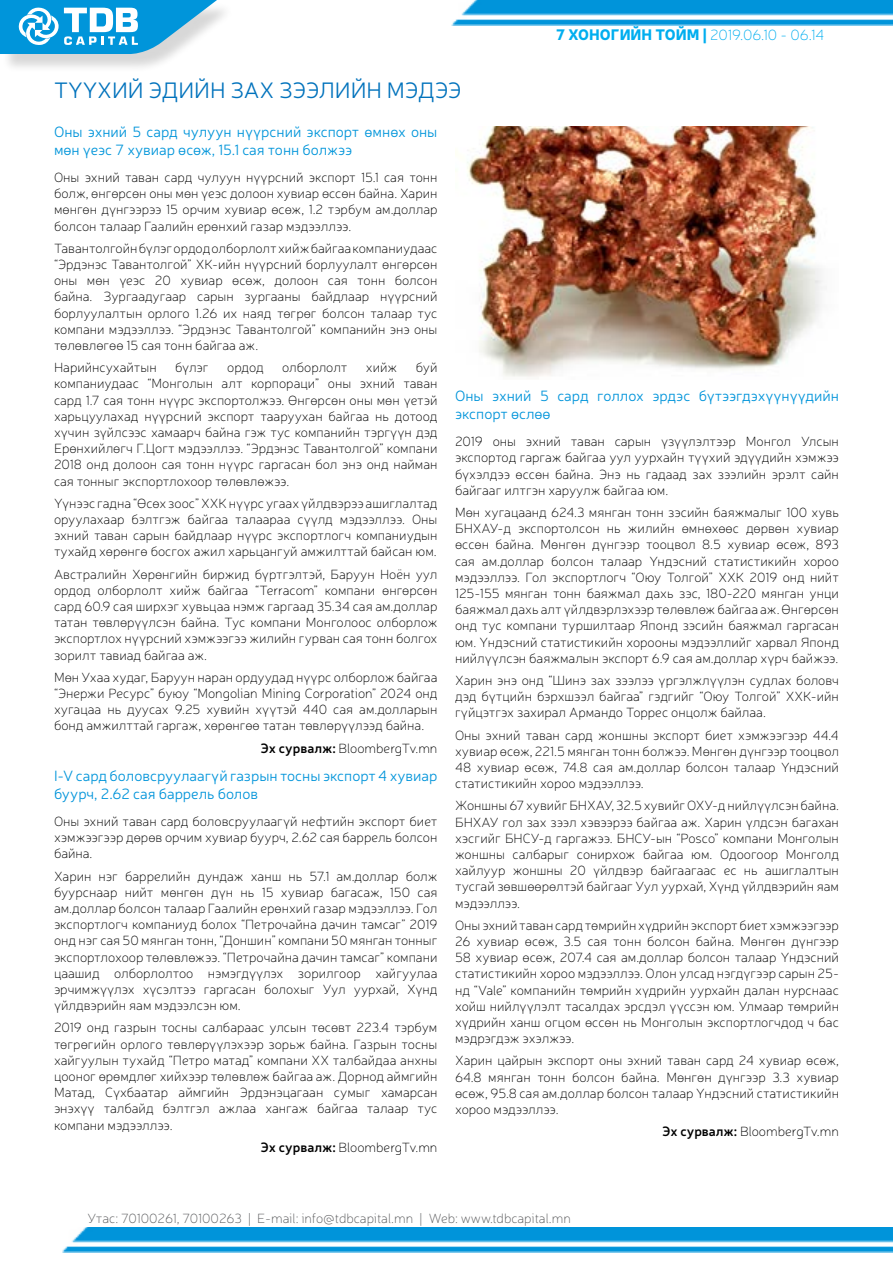
<style>
.page{position:relative;width:893px;height:1263px;background:#fff}
.page>*{position:absolute;margin:0;border:0;box-sizing:border-box;transform-origin:0 0}
.t1{font:300 22.5px "Neris";color:#0072bc}
.t2{font:300 15px/18px "Neris";color:#0094da}
.t3{font:300 15px/18px "Neris";color:#0095da}
.t4{font:100 15px "Neris";color:#00aeef}
.t5{font:100 13.5px/16.2px "Neris";color:#000;text-align:justify}
.t6{font:100 13.5px "Neris";color:#58595b}
.s1{font-weight:900}
.s2{color:#0094da}
.s3{font-weight:600}
.s4{color:#0095da}
</style>
<div class="page">
<div style="left:3px;top:3px;width:232px;height:70px;background:#000;opacity:.16"></div>
<svg style="left:0;top:0;width:217px;height:54px"></svg>
<img style="left:62px;top:1227px;width:831px;height:26px">
<img style="left:451px;top:0;width:442px;height:25px">
<img style="left:455px;top:126px;width:368px;height:251px">
<h1 class="t1" style="left:54px;top:76px;width:409px">ТҮҮХИЙ ЭДИЙН ЗАХ ЗЭЭЛИЙН МЭДЭЭ</h1>
<p class="t4" style="left:556px;top:25px;width:270px"><span class="s1">7 ХОНОГИЙН ТОЙМ |</span> 2019.06.10 - 06.14</p>
<p class="t3" style="left:54px;top:123px;width:385px"><span class="s2">Оны эхний 5 сард</span> чулуун нүүрсний экспорт өмнөх оны мөн үеэс 7 хувиар өсөж, 15.1 сая тонн болжээ</p>
<p class="t5" style="left:54px;top:169px;width:385px">Оны эхний таван сард чулуун нүүрсний экспорт 15.1 сая тонн болж, өнгөрсөн оны мөн үеэс долоон хувиар өссөн байна. Харин мөнгөн дүнгээрээ 15 орчим хувиар өсөж, 1.2 тэрбум ам.доллар болсон талаар Гаалийн ерөнхий газар мэдээллээ.</p>
<p class="t5" style="left:54px;top:240px;width:385px">Тавантолгойн бүлэг ордод олборлолт хийж байгаа компаниудаас “Эрдэнэс Тавантолгой” ХК-ийн нүүрсний борлуулалт өнгөрсөн оны мөн үеэс 20 хувиар өсөж, долоон сая тонн болсон байна. Зургаадугаар сарын зургааны байдлаар нүүрсний борлуулалтын орлого 1.26 их наяд төгрөг болсон талаар тус компани мэдээллээ. “Эрдэнэс Тавантолгой” компанийн энэ оны төлөвлөгөө 15 сая тонн байгаа аж.</p>
<p class="t5" style="left:54px;top:359px;width:104px">Нарийнсухайтын</p>
<p class="t5" style="left:175px;top:359px;width:35px">бүлэг</p>
<p class="t5" style="left:227px;top:359px;width:38px">ордод</p>
<p class="t5" style="left:282px;top:359px;width:67px">олборлолт</p>
<p class="t5" style="left:366px;top:359px;width:33px">хийж</p>
<p class="t5" style="left:54px;top:359px;width:385px;text-indent:362px">буй компаниудаас “Монголын алт корпораци” оны эхний таван сард 1.7 сая тонн нүүрс экспортолжээ. Өнгөрсөн оны мөн үетэй харьцуулахад нүүрсний экспорт тааруухан байгаа нь дотоод хүчин зүйлсээс хамаарч байна гэж тус компанийн тэргүүн дэд Ерөнхийлөгч Г.Цогт мэдээллээ. “Эрдэнэс Тавантолгой” компани 2018 онд долоон сая тонн нүүрс гаргасан бол энэ онд найман сая тонныг экспортлохоор төлөвлөжээ.</p>
<p class="t5" style="left:54px;top:495px;width:385px">Үүнээс гадна “Өсөх зоос” ХХК нүүрс угаах үйлдвэрээ ашиглалтад оруулахаар бэлтгэж байгаа талаараа сүүлд мэдээллээ. Оны эхний таван сарын байдлаар нүүрс экспортлогч компаниудын тухайд хөрөнгө босгох ажил харьцангуй амжилттай байсан юм.</p>
<p class="t5" style="left:54px;top:566px;width:385px">Австралийн Хөрөнгийн биржид бүртгэлтэй, Баруун Ноён уул ордод олборлолт хийж байгаа “Terracom” компани өнгөрсөн сард 60.9 сая ширхэг хувьцаа нэмж гаргаад 35.34 сая ам.доллар татан төвлөрүүлсэн байна. Тус компани Монголоос олборлож экспортлох нүүрсний хэмжээгээ жилийн гурван сая тонн болгох зорилт тавиад байгаа аж.</p>
<p class="t5" style="left:54px;top:669px;width:385px">Мөн Ухаа худаг, Баруун наран ордуудад нүүрс олборлож байгаа “Энержи Ресурс” буюу “Mongolian Mining Corporation” 2024 онд хугацаа нь дуусах 9.25 хувийн хүүтэй 440 сая ам.долларын бонд амжилттай гаргаж, хөрөнгөө татан төвлөрүүлээд байна.</p>
<p class="t5" style="left:260px;top:740px;width:178px"><span class="s3">Эх сурвалж:</span> BloombergTv.mn</p>
<p class="t2" style="left:54px;top:766px;width:385px"><span class="s4">I-V сард</span> боловсруулаагүй газрын тосны экспорт 4 хувиар буурч, 2.62 сая баррель болов</p>
<p class="t5" style="left:54px;top:813px;width:385px">Оны эхний таван сард боловсруулаагүй нефтийн экспорт биет хэмжээгээр дөрөв орчим хувиар буурч, 2.62 сая баррель болсон байна.</p>
<p class="t5" style="left:54px;top:867px;width:385px">Харин нэг баррелийн дундаж ханш нь 57.1 ам.доллар болж буурснаар нийт мөнгөн дүн нь 15 хувиар багасаж, 150 сая ам.доллар болсон талаар Гаалийн ерөнхий газар мэдээллээ. Гол экспортлогч компаниуд болох “Петрочайна дачин тамсаг” 2019 онд нэг сая 50 мянган тонн, “Доншин” компани 50 мянган тонныг экспортлохоор төлөвлөжээ. “Петрочайна дачин тамсаг” компани цаашид олборлолтоо нэмэгдүүлэх зорилгоор хайгуулаа эрчимжүүлэх хүсэлтээ гаргасан болохыг Уул уурхай, Хүнд үйлдвэрийн яам мэдээлсэн юм.</p>
<p class="t5" style="left:54px;top:1019px;width:385px">2019 онд газрын тосны салбараас улсын төсөвт 223.4 тэрбум төгрөгийн орлого төвлөрүүлэхээр зорьж байна. Газрын тосны хайгуулын тухайд “Петро матад” компани XX талбайдаа анхны цооног өрөмдлөг хийхээр төлөвлөж байгаа аж. Дорнод аймгийн Матад, Сүхбаатар аймгийн Эрдэнэцагаан сумыг хамарсан энэхүү талбайд бэлтгэл ажлаа хангаж байгаа талаар тус компани мэдээллээ.</p>
<p class="t5" style="left:260px;top:1139px;width:178px"><span class="s3">Эх сурвалж:</span> BloombergTv.mn</p>
<p class="t2" style="left:455px;top:387px;width:385px">Оны эхний 5 сард голлох эрдэс бүтээгдэхүүнүүдийн экспорт өслөө</p>
<p class="t5" style="left:455px;top:433px;width:385px">2019 оны эхний таван сарын үзүүлэлтээр Монгол Улсын экспортод гаргаж байгаа уул уурхайн түүхий эдүүдийн хэмжээ бүхэлдээ өссөн байна. Энэ нь гадаад зах зээлийн эрэлт сайн байгааг илтгэн харуулж байгаа юм.</p>
<p class="t5" style="left:455px;top:504px;width:385px">Мөн хугацаанд 624.3 мянган тонн зэсийн баяжмалыг 100 хувь БНХАУ-д экспортолсон нь жилийн өмнөхөөс дөрвөн хувиар өссөн байна. Мөнгөн дүнгээр тооцвол 8.5 хувиар өсөж, 893 сая ам.доллар болсон талаар Үндэсний статистикийн хороо мэдээллээ. Гол экспортлогч “Оюу Толгой” ХХК 2019 онд нийт 125-155 мянган тонн баяжмал дахь зэс, 180-220 мянган унци баяжмал дахь алт үйлдвэрлэхээр төлөвлөж байгаа аж. Өнгөрсөн онд тус компани туршилтаар Японд зэсийн баяжмал гаргасан юм. Үндэсний статистикийн хорооны мэдээллийг харвал Японд нийлүүлсэн баяжмалын экспорт 6.9 сая ам.доллар хүрч байжээ.</p>
<p class="t5" style="left:455px;top:672px;width:385px">Харин энэ онд “Шинэ зах зээлээ үргэлжлүүлэн судлах боловч дэд бүтцийн бэрхшээл байгаа” гэдгийг “Оюу Толгой” ХХК-ийн гүйцэтгэх захирал Армандо Торрес онцолж байлаа.</p>
<p class="t5" style="left:455px;top:726px;width:385px">Оны эхний таван сард жоншны экспорт биет хэмжээгээр 44.4 хувиар өсөж, 221.5 мянган тонн болжээ. Мөнгөн дүнгээр тооцвол 48 хувиар өсөж, 74.8 сая ам.доллар болсон талаар Үндэсний статистикийн хороо мэдээллээ.</p>
<p class="t5" style="left:455px;top:797px;width:385px">Жоншны 67 хувийг БНХАУ, 32.5 хувийг ОХУ-д нийлүүлсэн байна.<br>БНХАУ гол зах зээл хэвээрээ байгаа аж. Харин үлдсэн багахан хэсгийг БНСУ-д гаргажээ. БНСУ-ын “Posco” компани Монголын жоншны салбарыг сонирхож байгаа юм. Одоогоор Монголд хайлуур жоншны 20 үйлдвэр байгаагаас ес нь ашиглалтын тусгай зөвшөөрөлтэй байгааг Уул уурхай, Хүнд үйлдвэрийн яам мэдээллээ.</p>
<p class="t5" style="left:455px;top:917px;width:385px">Оны эхний таван сард төмрийн хүдрийн экспорт биет хэмжээгээр 26 хувиар өсөж, 3.5 сая тонн болсон байна. Мөнгөн дүнгээр 58 хувиар өсөж, 207.4 сая ам.доллар болсон талаар Үндэсний статистикийн хороо мэдээллээ. Олон улсад нэгдүгээр сарын 25- нд “Vale” компанийн төмрийн хүдрийн уурхайн далан нурснаас хойш нийлүүлэлт тасалдах эрсдэл үүссэн юм. Улмаар төмрийн хүдрийн ханш огцом өссөн нь Монголын экспортлогчдод ч бас мэдрэгдэж эхэлжээ.</p>
<p class="t5" style="left:455px;top:1052px;width:385px">Харин цайрын экспорт оны эхний таван сард 24 хувиар өсөж, 64.8 мянган тонн болсон байна. Мөнгөн дүнгээр 3.3 хувиар өсөж, 95.8 сая ам.доллар болсон талаар Үндэсний статистикийн хороо мэдээллээ.</p>
<p class="t5" style="left:662px;top:1123px;width:178px"><span class="s3">Эх сурвалж:</span> BloombergTv.mn</p>
<p class="t6" style="left:88px;top:1210px;width:485px">Утас: 70100261, 70100263 | E-mail: info@tdbcapital.mn | Web: www.tdbcapital.mn</p>
</div>
